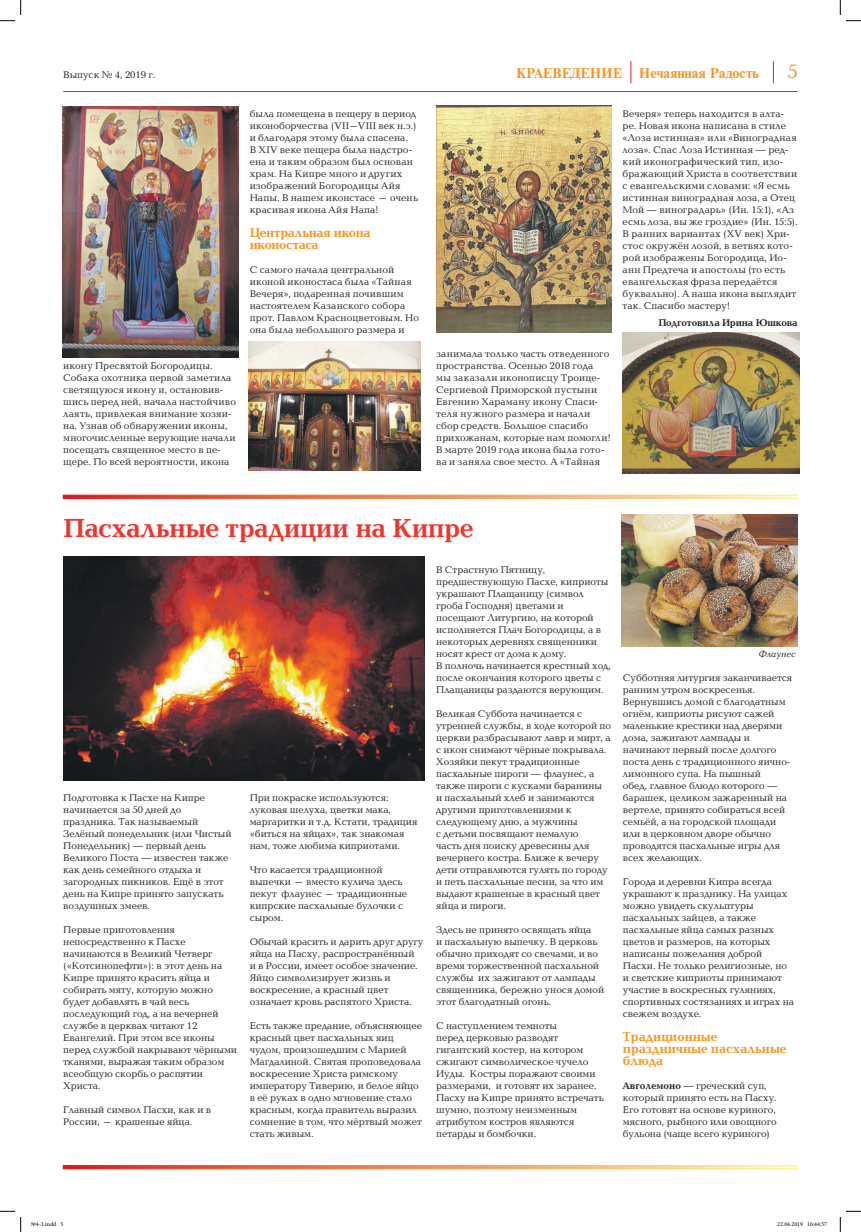
<style>
.page{position:relative;width:861px;height:1232px;background:#fff}
.page>*{position:absolute;margin:0;border:0;box-sizing:border-box;transform-origin:0 0}
.t1{font:700 27px "Baltica C";letter-spacing:-.02em;color:#ee362e}
.t2{font:20px "Baltica C";color:#f69323}
.t3{font:700 14px "Newton CTT";color:#f69323}
.t4{font:700 13px/12px "Baltica C";color:#f7931d}
.t5{font:700 13px/12px "Baltica C";letter-spacing:-.03em;color:#f7931d}
.t6{font:10px/12px "Baltica C";color:#231f20}
.t7{font:700 10px "Baltica C";letter-spacing:-.02em;color:#231f20}
.t8{font:italic 9px "Baltica C";letter-spacing:.01em;color:#231f20}
.t9{font:6px "Minion Pro";color:#000}
.s1{font-weight:700}
</style>
<div class="page">
<svg style="left:773px;top:61px;width:1px;height:22px"></svg>
<svg style="left:630px;top:61px;width:1px;height:22px"></svg>
<hr style="left:63px;top:91px;width:734px;height:1px;background:#ed1a3a">
<img style="left:436px;top:106px;width:175px;height:227px">
<img style="left:623px;top:332px;width:176px;height:142px">
<img style="left:63px;top:556px;width:362px;height:224px">
<img style="left:621px;top:515px;width:176px;height:131px">
<img style="left:63px;top:106px;width:175px;height:251px">
<img style="left:249px;top:341px;width:171px;height:129px">
<svg style="left:0;top:0;width:21px;height:21px"></svg>
<svg style="left:0;top:1211px;width:21px;height:21px"></svg>
<svg style="left:839px;top:0;width:22px;height:21px"></svg>
<svg style="left:839px;top:1211px;width:22px;height:21px"></svg>
<p class="t6" style="left:63px;top:69px;width:94px">Выпуск № 4, 2019 г.</p>
<h3 class="t3" style="left:516px;top:66px;width:244px">КРАЕВЕДЕНИЕ Нечаянная Радость</h3>
<h2 class="t2" style="left:787px;top:61px;width:12px">5</h2>
<p class="t6" style="left:63px;top:360px;width:174px">икону Пресвятой Богородицы.<br>Собака охотника первой заметила светящуюся икону и, остановив&shy;шись перед ней, начала настойчиво лаять, привлекая внимание хозяи&shy;на. Узнав об обнаружении иконы, многочисленные верующие начали посещать священное место в пе&shy;щере. По всей вероятности, икона</p>
<p class="t6" style="left:250px;top:108px;width:170px">была помещена в пещеру в период иконоборчества (VII–VIII век н.э.) и благодаря этому была спасена.<br>В XIV веке пещера была надстро&shy;ена и таким образом был основан храм. На Кипре много и других изображений Богородицы Айя<br>Напы. В нашем иконстасе – очень красивая икона Айя Напа!</p>
<h3 class="t5" style="left:250px;top:227px;width:122px">Центральная икона иконостаса</h3>
<p class="t6" style="left:250px;top:264px;width:171px">С самого начала центральной иконой иконостаса была «Тайная<br>Вечеря», подаренная почившим настоятелем Казанского собора прот. Павлом Красноцветовым. Но она была небольшого размера и</p>
<p class="t6" style="left:436px;top:348px;width:176px">занимала только часть отведенного пространства. Осенью 2018 года<br>мы заказали иконописцу Троице-<br>Сергиевой Приморской пустыни<br>Евгению Хараману икону Спаси&shy;теля нужного размера и начали сбор средств. Большое спасибо прихожанам, которые нам помогли!<br>В марте 2019 года икона была гото&shy;ва и заняла свое место. А «Тайная</p>
<p class="t6" style="left:622px;top:108px;width:177px">Вечеря» теперь находится в алта&shy;ре. Новая икона написана в стиле «Лоза истинная» или «Виноградная лоза». Спас Лоза Истинная — ред&shy;кий иконографический тип, изо&shy;бражающий Христа в соответствии с евангельскими словами: «Я есмь истинная виноградная лоза, а Отец<br>Мой — виноградарь» (Ин. 15:1), «Аз есмь лоза, вы же гроздие» (Ин. 15:5).<br>В ранних вариантах (XV век) Хри&shy;стос окружён лозой, в ветвях кото&shy;рой изображены Богородица, Ио&shy;анн Предтеча и апостолы (то есть евангельская фраза передаётся буквально). А наша икона выглядит так. Спасибо мастеру!</p>
<p class="t7" style="left:658px;top:318px;width:141px">Подготовила Ирина Юшкова</p>
<h1 class="t1" style="left:63px;top:513px;width:412px">Пасхальные традиции на Кипре</h1>
<p class="t6" style="left:63px;top:792px;width:170px">Подготовка к Пасхе на Кипре начинается за 50 дней до праздника. Так называемый<br>Зелёный понедельник (или Чистый<br>Понедельник) — первый день<br>Великого Поста — известен также как день семейного отдыха и загородных пикников. Ещё в этот день на Кипре принято запускать воздушных змеев.</p>
<p class="t6" style="left:63px;top:924px;width:175px">Первые приготовления непосредственно к Пасхе начинаются в Великий Четверг («Котсинопефти»): в этот день на<br>Кипре принято красить яйца и собирать мяту, которую можно будет добавлять в чай весь последующий год, а на вечерней службе в церквах читают 12<br>Евангелий. При этом все иконы перед службой накрывают чёрными тканями, выражая таким образом всеобщую скорбь о распятии<br>Христа.</p>
<p class="t6" style="left:63px;top:1104px;width:149px">Главный символ Пасхи, как и в<br>России, – крашеные яйца.</p>
<p class="t6" style="left:250px;top:792px;width:169px">При покраске используются: луковая шелуха, цветки мака, маргаритки и т.д. Кстати, традиция «биться на яйцах», так знакомая нам, тоже любима киприотами.</p>
<p class="t6" style="left:250px;top:864px;width:159px">Что касается традиционной выпечки – вместо кулича здесь пекут флаунес – традиционные кипрские пасхальные булочки с сыром.</p>
<p class="t6" style="left:250px;top:936px;width:175px">Обычай красить и дарить друг другу яйца на Пасху, распространённый<br>и в России, имеет особое значение.<br>Яйцо символизирует жизнь и воскресение, а красный цвет означает кровь распятого Христа.</p>
<p class="t6" style="left:250px;top:1020px;width:174px">Есть также предание, объясняющее красный цвет пасхальных яиц чудом, произошедшим с Марией<br>Магдалиной. Святая проповедовала воскресение Христа римскому императору Тиверию, и белое яйцо в её руках в одно мгновение стало красным, когда правитель выразил сомнение в том, что мёртвый может стать живым.</p>
<p class="t6" style="left:436px;top:564px;width:176px">В Страстную Пятницу, предшествующую Пасхе, киприоты украшают Плащаницу (символ гроба Господня) цветами и посещают Литургию, на которой исполняется Плач Богородицы, а в некоторых деревнях священники носят крест от дома к дому.<br>В полночь начинается крестный ход, после окончания которого цветы с<br>Плащаницы раздаются верующим.</p>
<p class="t6" style="left:436px;top:708px;width:176px">Великая Суббота начинается с утренней службы, в ходе которой по церкви разбрасывают лавр и мирт, а с икон снимают чёрные покрывала.<br>Хозяйки пекут традиционные пасхальные пироги — флаунес, а также пироги с кусками баранины<br>и пасхальный хлеб и занимаются другими приготовлениями к следующему дню, а мужчины<br>с детьми посвящают немалую<br>часть дня поиску древесины для вечернего костра. Ближе к вечеру дети отправляются гулять по городу и петь пасхальные песни, за что им выдают крашеные в красный цвет яйца и пироги.</p>
<p class="t6" style="left:436px;top:924px;width:170px">Здесь не принято освящать яйца<br>и пасхальную выпечку. В церковь обычно приходят со свечами, и во время торжественной пасхальной службы их зажигают от лампады священника, бережно унося домой этот благодатный огонь.</p>
<p class="t6" style="left:436px;top:1020px;width:169px">С наступлением темноты<br>перед церковью разводят гигантский костер, на котором сжигают символическое чучело<br>Иуды. Костры поражают своими размерами, и готовят их заранее.<br>Пасху на Кипре принято встречать шумно, поэтому неизменным атрибутом костров являются петарды и бомбочки.</p>
<p class="t8" style="left:758px;top:649px;width:39px">Флаунес</p>
<p class="t6" style="left:623px;top:672px;width:171px">Субботняя литургия заканчивается ранним утром воскресенья.<br>Вернувшись домой с благодатным огнём, киприоты рисуют сажей маленькие крестики над дверями дома, зажигают лампады и начинают первый после долгого поста день с традиционного яично&shy;лимонного супа. На пышный<br>обед, главное блюдо которого — барашек, целиком зажаренный на вертеле, принято собираться всей семьёй, а на городской площади или в церковном дворе обычно проводятся пасхальные игры для всех желающих.</p>
<p class="t6" style="left:623px;top:876px;width:172px">Города и деревни Кипра всегда украшают к празднику. На улицах можно увидеть скульптуры пасхальных зайцев, а также пасхальные яйца самых разных цветов и размеров, на которых написаны пожелания доброй<br>Пасхи. Не только религиозные, но и светские киприоты принимают участие в воскресных гуляниях, спортивных состязаниях и играх на свежем воздухе.</p>
<h3 class="t4" style="left:623px;top:1031px;width:165px">Традиционные праздничные пасхальные блюда</h3>
<p class="t6" style="left:623px;top:1080px;width:155px"><span class="s1">Авголемоно</span> — греческий суп, который принято есть на Пасху.<br>Его готовят на основе куриного, мясного, рыбного или овощного бульона (чаще всего куриного)</p>
<p class="t9" style="left:31px;top:1220px;width:34px">№4-3.indd 5</p>
<p class="t9" style="left:777px;top:1220px;width:51px">22.04.2019 16:44:57</p>
</div>
